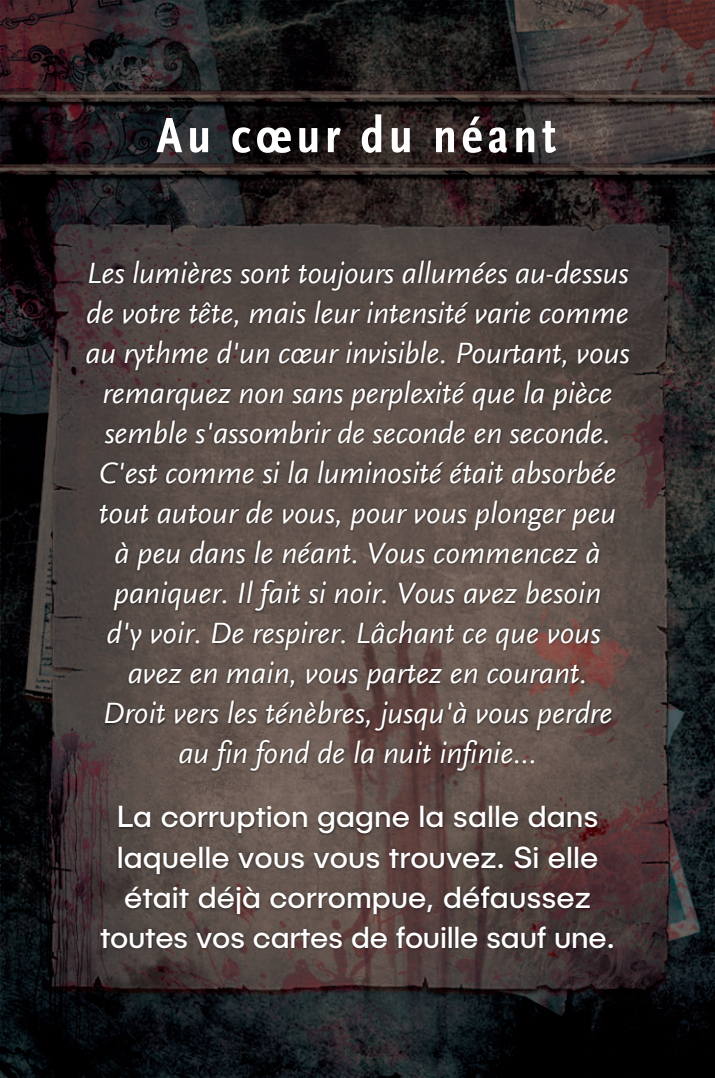
<style>
.page{position:relative;width:715px;height:1078px;background:#fff}
.page>*{position:absolute;margin:0;border:0;box-sizing:border-box;transform-origin:0 0}
.t1{font:700 condensed 52px "Scala Sans Offc Pro";letter-spacing:.095em;color:#fff}
.t2{font:italic 30.8px/40px "Scala Sans Offc Pro";letter-spacing:-.005em;color:#fff;text-align:center}
.t3{font:30.8px/40px "Publica Sans";color:#fff;text-align:center}
</style>
<div class="page">
<img style="left:0;top:0;width:714px;height:1077px">
<img style="left:81px;top:254px;width:553px;height:705px">
<h1 class="t1" style="left:156px;top:105px;width:401px">Au cœur du néant</h1>
<p class="t2" style="left:85px;top:252px;width:545px">Les lumières sont toujours allumées au-dessus de votre tête, mais leur intensité varie comme au rythme d'un cœur invisible. Pourtant, vous remarquez non sans perplexité que la pièce semble s'assombrir de seconde en seconde.<br>C'est comme si la luminosité était absorbée tout autour de vous, pour vous plonger peu<br>à peu dans le néant. Vous commencez à paniquer. Il fait si noir. Vous avez besoin<br>d'y voir. De respirer. Lâchant ce que vous avez en main, vous partez en courant.<br>Droit vers les ténèbres, jusqu'à vous perdre au fin fond de la nuit infinie...</p>
<p class="t3" style="left:100px;top:795px;width:516px">La corruption gagne la salle dans laquelle vous vous trouvez. Si elle était déjà corrompue, défaussez toutes vos cartes de fouille sauf une.</p>
</div>
